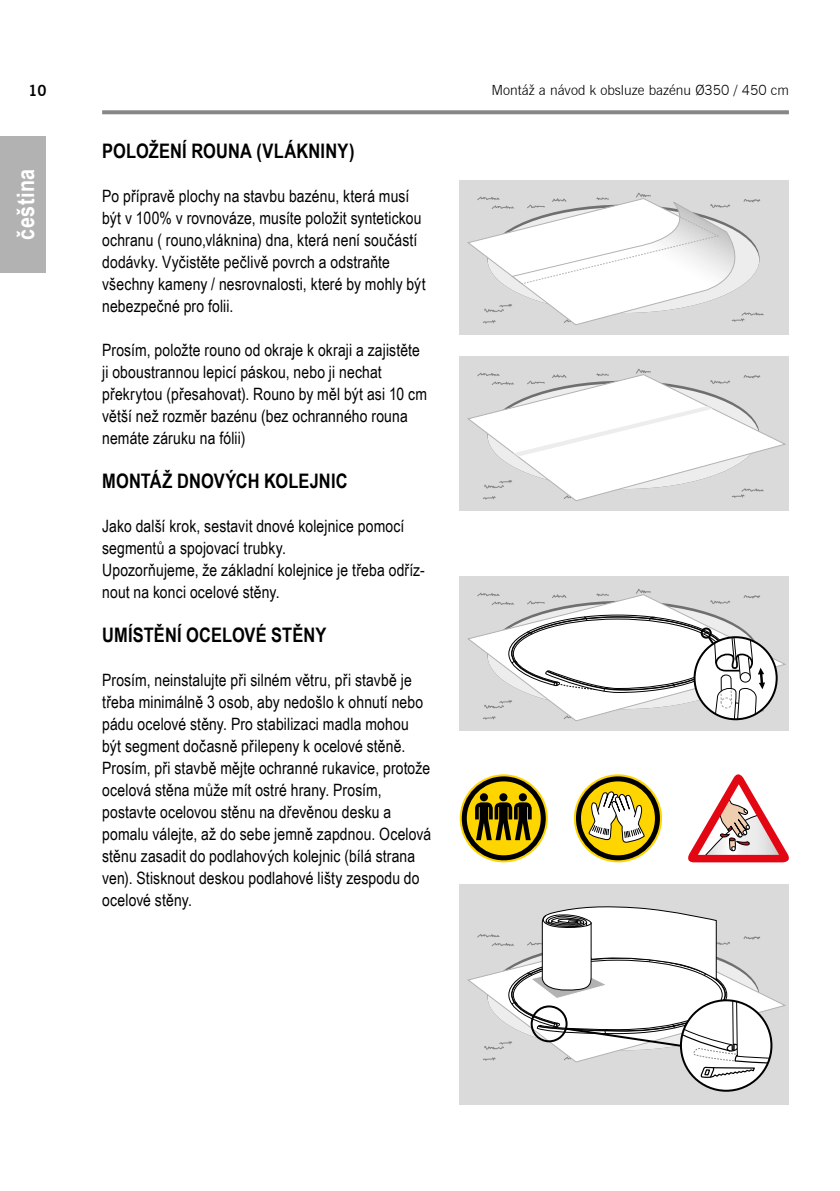
<style>
.page{position:relative;width:840px;height:1191px;background:#fff}
.page>*{position:absolute;margin:0;border:0;box-sizing:border-box;transform-origin:0 0}
.t1{font:700 24px "Arial Narrow";letter-spacing:.02em;color:#fff}
.t2{font:700 20px "Arial Narrow";letter-spacing:.01em;color:#000}
.t3{font:17px/22px "Arial Narrow";letter-spacing:.01em;color:#000}
.t4{font:700 15px "News Gothic BT";color:#000}
.t5{font:300 14px "News Gothic BT";color:#000}
</style>
<div class="page">
<svg style="left:102px;top:110px;width:686px;height:4px;background:#8f8f8f"></svg>
<div style="left:0;top:136px;width:45px;height:136px;background:#b3b2b2"></div>
<div style="left:459px;top:180px;width:329px;height:154px;background:#dadada"></div>
<div style="left:459px;top:356px;width:329px;height:154px;background:#dadada"></div>
<svg style="left:467px;top:416px;width:319px;height:76px"></svg>
<svg style="left:467px;top:193px;width:296px;height:132px"></svg>
<svg style="left:476px;top:369px;width:287px;height:132px"></svg>
<div style="left:459px;top:576px;width:329px;height:154px;background:#dadada"></div>
<svg style="left:467px;top:636px;width:319px;height:73px"></svg>
<div style="left:694px;top:637px;width:82px;height:82px;background:#fff;border-radius:50%"></div>
<svg style="left:476px;top:589px;width:288px;height:132px"></svg>
<svg style="left:573px;top:774px;width:88px;height:88px;background:#bb9e0a"></svg>
<svg style="left:587px;top:791px;width:58px;height:52px"></svg>
<div style="left:575px;top:776px;width:84px;height:84px;border:5px solid #000;border-radius:50%"></div>
<svg style="left:688px;top:774px;width:101px;height:89px"></svg>
<svg style="left:459px;top:774px;width:88px;height:88px;background:#c2a40a"></svg>
<div style="left:461px;top:776px;width:84px;height:84px;border:5px solid #000;border-radius:50%"></div>
<svg style="left:467px;top:793px;width:71px;height:47px;background:#7d6800"></svg>
<div style="left:459px;top:884px;width:329px;height:220px;background:#dadada"></div>
<div style="left:680px;top:1000px;width:91px;height:90px;background:#fff;border-radius:50%"></div>
<svg style="left:476px;top:906px;width:295px;height:173px"></svg>
<p class="t4" style="left:28px;top:82px;width:20px">10</p>
<p class="t5" style="left:491px;top:82px;width:299px">Montáž a návod k obsluze bazénu Ø350 / 450 cm</p>
<h1 class="t1" style="left:7px;top:239px;width:72px;rotate:-90deg">čeština</h1>
<p class="t2" style="left:102px;top:136px;width:254px">POLOŽENÍ ROUNA (VLÁKNINY)</p>
<p class="t3" style="left:102px;top:184px;width:325px">Po přípravě plochy na stavbu bazénu, která musí být v 100% v rovnováze, musíte položit syntetickou ochranu ( rouno,vláknina) dna, která není součástí dodávky. Vyčistěte pečlivě povrch a odstraňte všechny kameny / nesrovnalosti, které by mohly být nebezpečné pro folii.</p>
<p class="t3" style="left:102px;top:338px;width:326px">Prosím, položte rouno od okraje k okraji a zajistěte ji oboustrannou lepicí páskou, nebo ji nechat překrytou (přesahovat). Rouno by měl být asi 10 cm větší než rozměr bazénu (bez ochranného rouna nemáte záruku na fólii)</p>
<p class="t2" style="left:102px;top:466px;width:247px">MONTÁŽ DNOVÝCH KOLEJNIC</p>
<p class="t3" style="left:102px;top:514px;width:324px">Jako další krok, sestavit dnové kolejnice pomocí segmentů a spojovací trubky.<br>Upozorňujeme, že základní kolejnice je třeba odříz&shy;nout na konci ocelové stěny.</p>
<p class="t2" style="left:102px;top:620px;width:226px">UMÍSTĚNÍ OCELOVÉ STĚNY</p>
<p class="t3" style="left:102px;top:668px;width:330px">Prosím, neinstalujte při silném větru, při stavbě je třeba minimálně 3 osob, aby nedošlo k ohnutí nebo pádu ocelové stěny. Pro stabilizaci madla mohou být segment dočasně přilepeny k ocelové stěně.<br>Prosím, při stavbě mějte ochranné rukavice, protože ocelová stěna může mít ostré hrany. Prosím, postavte ocelovou stěnu na dřevěnou desku a pomalu válejte, až do sebe jemně zapdnou. Ocelová stěnu zasadit do podlahových kolejnic (bílá strana ven). Stisknout deskou podlahové lišty zespodu do ocelové stěny.</p>
</div>
